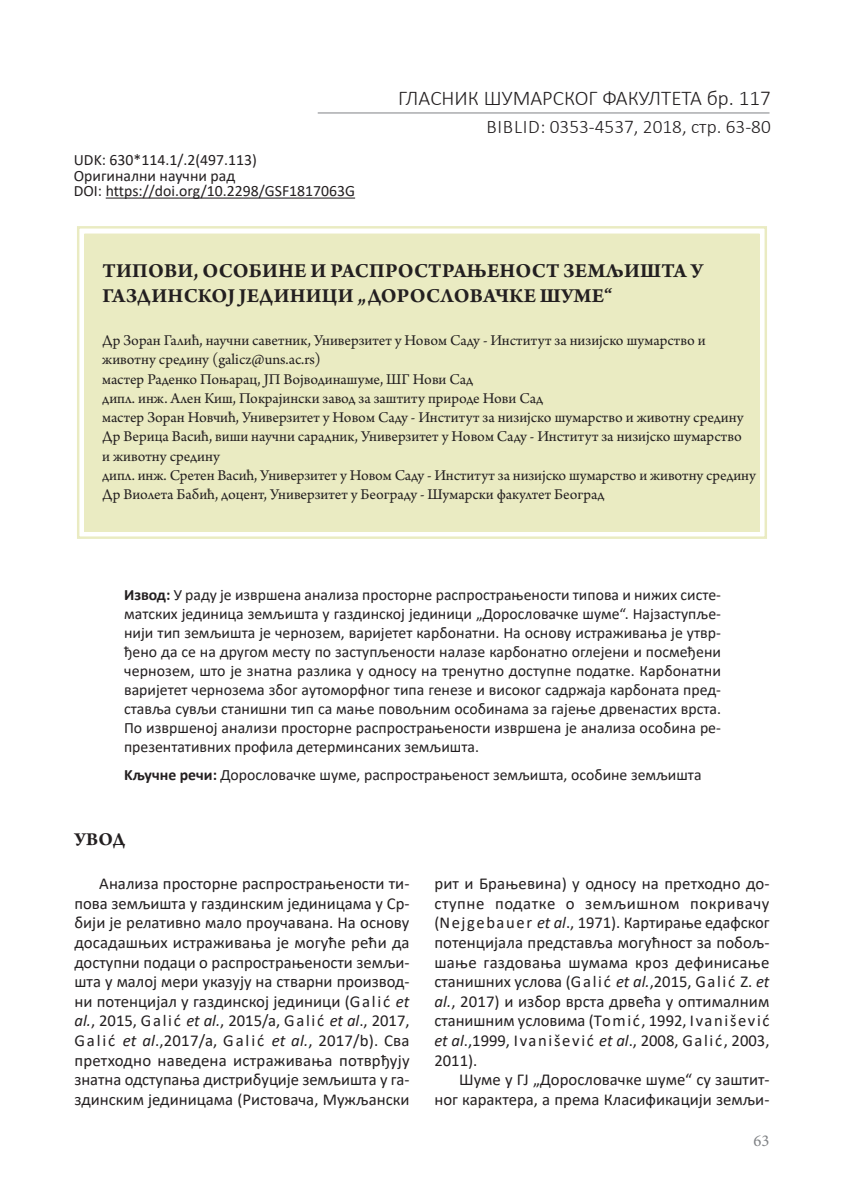
<style>
.page{position:relative;width:844px;height:1191px;background:#fff}
.page>*{position:absolute;margin:0;border:0;box-sizing:border-box;transform-origin:0 0}
.t1{font:700 21px/25.2px "Arno Pro";letter-spacing:.01em;color:#231f20}
.t2{font:300 21px "Calibri";color:#231f20}
.t3{font:300 19.25px "Calibri";color:#231f20}
.t4{font:700 19.25px "Arno Pro";color:#231f20}
.t5{font:16.62px/19.6px "Calibri";color:#231f20;text-align:justify}
.t6{font:16.62px "Minion Pro";color:#808285}
.t7{font:15.75px/18.9px "Calibri";color:#231f20;text-align:justify}
.t8{font:15.75px/19.2px "Arno Pro";color:#231f20}
.s1{font-weight:700}
.s2{font-style:italic}
</style>
<div class="page">
<div style="left:77px;top:226px;width:690px;height:313px;background:#eaebc2"></div>
<hr style="left:317px;top:112px;width:452px;height:1px;background:#808285">
<hr style="left:106px;top:197px;width:249px;height:2px;background:#231f20">
<p class="t7" style="left:74px;top:151px;width:283px;line-height:15.8px;text-align:left">UDK: 630*114.1/.2(497.113)<br>Оригинални научни рад<br>DOI: https://doi.org/10.2298/GSF1817063G</p>
<p class="t2" style="left:398px;top:85px;width:374px">ГЛАСНИК ШУМАРСКОГ ФАКУЛТЕТА бр. 117</p>
<p class="t3" style="left:486px;top:114px;width:286px">BIBLID: 0353-4537, 2018, стр. 63-80</p>
<p class="t1" style="left:102px;top:259px;width:602px">ТИПОВИ, ОСОБИНЕ И РАСПРОСТРАЊЕНОСТ ЗЕМЉИШТА У<br>ГАЗДИНСКОЈ ЈЕДИНИЦИ „ДОРОСЛОВАЧКЕ ШУМЕ“</p>
<p class="t8" style="left:102px;top:331px;width:655px">Др Зоран Галић, научни саветник, Универзитет у Новом Саду - Институт за низијско шумарство и животну средину (galicz@uns.ac.rs)<br>мастер Раденко Поњарац, ЈП Војводинашуме, ШГ Нови Сад<br>дипл. инж. Ален Киш, Покрајински завод за заштиту природе Нови Сад<br>мастер Зоран Новчић, Универзитет у Новом Саду - Институт за низијско шумарство и животну средину Др Верица Васић, виши научни сарадник, Универзитет у Новом Саду - Институт за низијско шумарство<br>и животну средину<br>дипл. инж. Сретен Васић, Универзитет у Новом Саду - Институт за низијско шумарство и животну средину Др Виолета Бабић, доцент, Универзитет у Београду - Шумарски факултет Београд</p>
<p class="t7" style="left:124px;top:585px;width:598px"><span class="s1">Извод:</span> У раду је извршена анализа просторне распрострaњености типова и нижих систе&shy;матских јединица земљишта у газдинској јединици „Дорословачке шуме“. Најзаступље&shy;нији тип земљишта је чернозем, варијетет карбонатни. На основу истраживања је утвр&shy;ђено да се на другом месту по заступљености налазе карбонатно оглејени и посмеђени чернозем, што је знатна разлика у односу на тренутно доступне податке. Карбонатни варијетет чернозема због аутоморфног типа генезе и високог садржаја карбоната пред&shy;ставља сувљи станишни тип са мање повољним особинама за гајење дрвенастих врста.<br>По извршеној анализи просторне распрострањености извршена је анализа особина ре&shy;презентативних профила детерминсаних земљишта.</p>
<p class="t7" style="left:124px;top:765px;width:579px"><span class="s1">Kључне речи:</span> Дорословачке шуме, распрострањеност земљишта, особине земљишта</p>
<p class="t4" style="left:75px;top:828px;width:52px">УВОД</p>
<p class="t5" style="left:74px;top:873px;width:336px;text-indent:25px">Анализа просторне распрострањености ти&shy;пова земљишта у газдинским јединицама у Ср&shy;бији је релативно мало проучавана. На основу досадашњих истраживања је могуће рећи да доступни подаци о распрострањености земљи&shy;шта у малој мери указују на стварни производ&shy;ни потенцијал у газдинској јединици (Galić <span class="s2">et al.</span>, 2015, Galić <span class="s2">et al.</span>, 2015/a, Galić <span class="s2">et al</span>., 2017, Galić <span class="s2">et al</span>.,2017/a, Galić <span class="s2">et al.</span>, 2017/b). Сва претходно наведена истраживања потврђују знатна одступања дистрибуције земљишта у га&shy;здинским јединицама (Ристовача, Мужљански</p>
<p class="t5" style="left:434px;top:873px;width:336px">рит и Брањевина) у односу на претходно до&shy;ступне податке о земљишном покривачу (Nejgebauer <span class="s2">et al</span>., 1971). Картирање едафског потенцијала представља могућност за побољ&shy;шање газдовања шумама кроз дефинисање станишних услова (Galić <span class="s2">et al.</span>,2015, Galić Z. <span class="s2">et al.</span>, 2017) и избор врста дрвећа у оптималним станишним условима (Tomić, 1992, Ivanišević <span class="s2">et al</span>.,1999, Ivanišević <span class="s2">et al</span>., 2008, Galić, 2003, 2011).</p>
<p class="t5" style="left:434px;top:1069px;width:336px;text-align:right">Шуме у ГЈ „Дорословачке шуме“ су заштит&shy;ног карактера, а према Класификацији земљи-</p>
<p class="t6" style="left:753px;top:1129px;width:17px">63</p>
</div>
